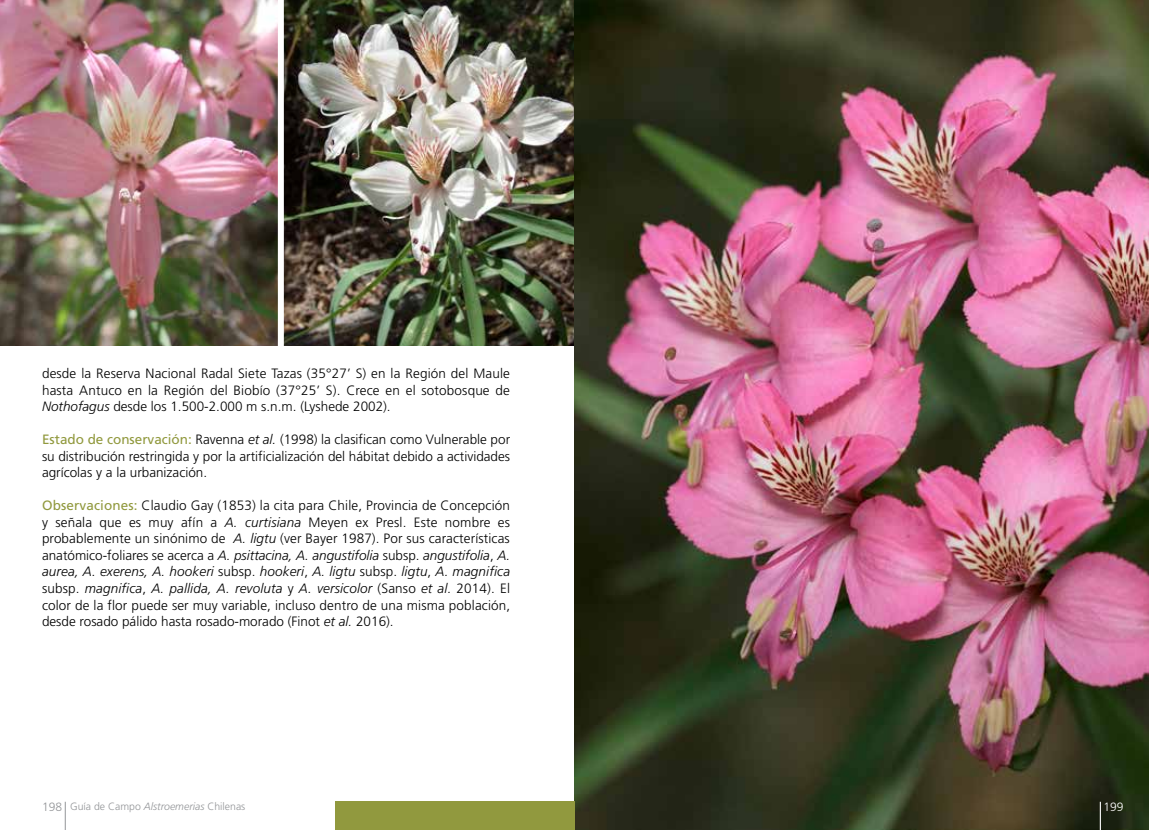
<style>
.page{position:relative;width:1149px;height:830px;background:#fff}
.page>*{position:absolute;margin:0;border:0;box-sizing:border-box;transform-origin:0 0}
.t1{font:300 13.5px/16.5px "Frutiger LT Std";color:#000;text-align:justify}
.t2{font:300 12px "Frutiger LT Std";color:#fff}
.t3{font:300 10.5px "Frutiger LT Std";color:#939598}
.s1{font-style:italic}
.s2{font-weight:400;color:#91993e}
.s3{font-size:12px}
</style>
<div class="page">
<svg style="left:65px;top:801px;width:1px;height:28px"></svg>
<img style="left:284px;top:0;width:290px;height:345px">
<img style="left:0;top:0;width:278px;height:345px">
<img style="left:574px;top:0;width:574px;height:829px">
<div style="left:335px;top:801px;width:239px;height:28px;background:#91993e"></div>
<svg style="left:1099px;top:801px;width:1px;height:28px"></svg>
<p class="t1" style="left:42px;top:365px;width:469px">desde la Reserva Nacional Radal Siete Tazas (35°27’ S) en la Región del Maule hasta Antuco en la Región del Biobío (37°25’ S). Crece en el sotobosque de <span class="s1">Nothofagus</span> desde los 1.500-2.000 m s.n.m. (Lyshede 2002).</p>
<p class="t1" style="left:42px;top:431px;width:469px"><span class="s2">Estado de conservación:</span> Ravenna <span class="s1">et al.</span> (1998) la clasifican como Vulnerable por su distribución restringida y por la artificialización del hábitat debido a actividades agrícolas y a la urbanización.</p>
<p class="t1" style="left:42px;top:497px;width:469px"><span class="s2">Observaciones:</span> Claudio Gay (1853) la cita para Chile, Provincia de Concepción y señala que es muy afín a <span class="s1">A. curtisiana</span> Meyen ex Presl. Este nombre es probablemente un sinónimo de <span class="s1">A. ligtu</span> (ver Bayer 1987). Por sus características anatómico-foliares se acerca a <span class="s1">A. psittacina, A. angustifolia</span> subsp. <span class="s1">angustifolia</span>, <span class="s1">A. aurea, A. exerens, A. hookeri</span> subsp. <span class="s1">hookeri</span>, <span class="s1">A. ligtu</span> subsp. <span class="s1">ligtu</span>, <span class="s1">A. magnifica </span>subsp. <span class="s1">magnifica</span>, <span class="s1">A. pallida, A. revoluta</span> y <span class="s1">A. versicolor</span> (Sanso <span class="s1">et al.</span> 2014). El color de la flor puede ser muy variable, incluso dentro de una misma población, desde rosado pálido hasta rosado-morado (Finot <span class="s1">et al.</span> 2016).</p>
<p class="t3" style="left:42px;top:799px;width:205px"><span class="s3">198</span> Guía de Campo <span class="s1">Alstroemerias</span> Chilenas</p>
<p class="t2" style="left:1103px;top:799px;width:22px">199</p>
</div>
